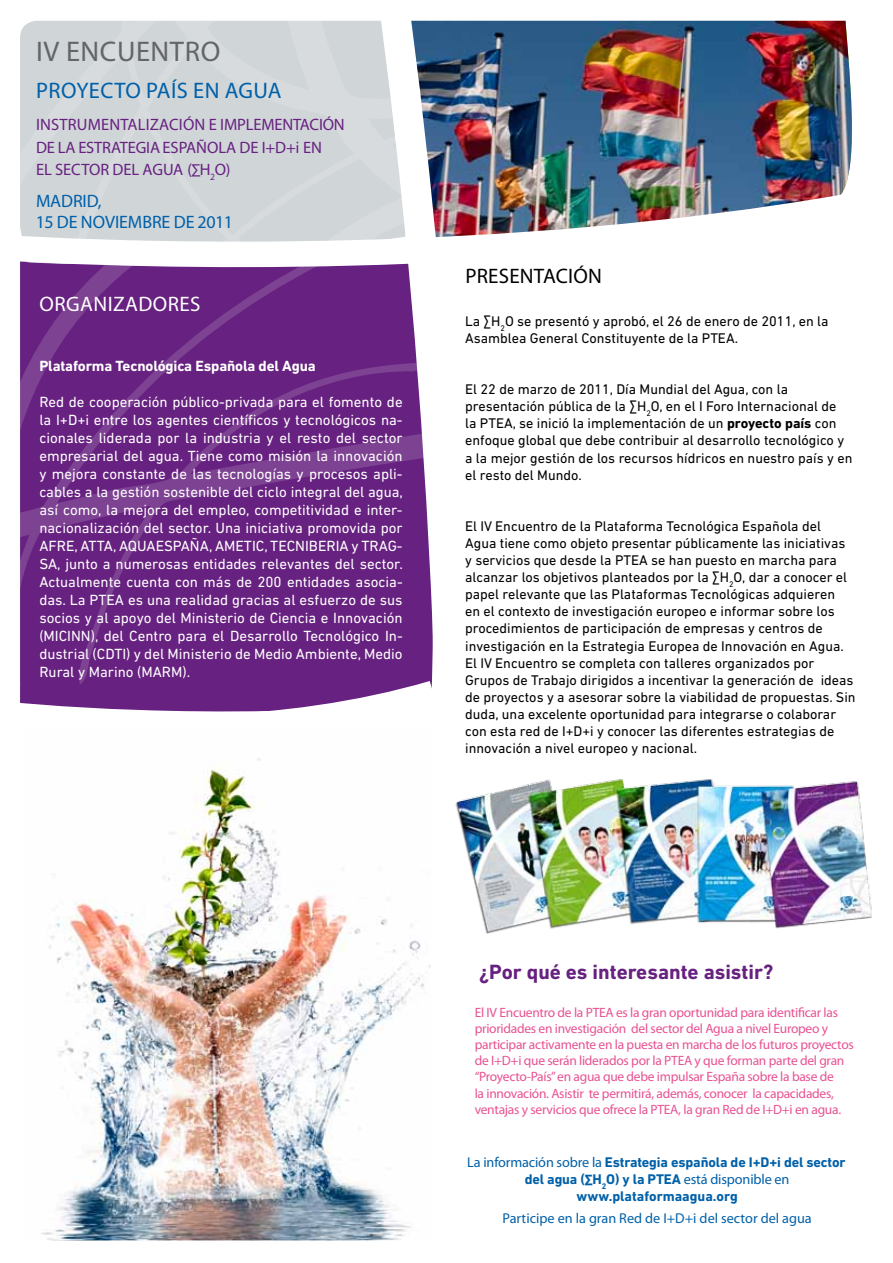
<style>
.page{position:relative;width:893px;height:1263px;background:#fff}
.page>*{position:absolute;margin:0;border:0;box-sizing:border-box;transform-origin:0 0}
.t1{font:28.5px "Myriad Pro";letter-spacing:.02em;color:#646567}
.t2{font:22.5px "Myriad Pro";letter-spacing:.02em;color:#0060a9}
.t3{font:700 21px "DIN Next LT Pro";color:#672180}
.t4{font:21px "Myriad Pro";letter-spacing:.02em;color:#fff}
.t5{font:21px "Myriad Pro";letter-spacing:.01em;color:#000}
.t6{font:18px/21px "Myriad Pro";letter-spacing:-.005em;color:#0060a9}
.t7{font:16.5px/22.5px "Myriad Pro";letter-spacing:-.01em;color:#672180}
.t8{font:15px/18px "DIN Next LT Pro";color:#fff;text-align:justify}
.t9{font:700 15px "DIN Next LT Pro";letter-spacing:-.01em;color:#fff}
.t10{font:14.25px/17.1px "DIN Next LT Pro";color:#000}
.t11{font:700 14.25px/17.1px "DIN Next LT Pro";letter-spacing:-.01em;color:#0060a9;text-align:center}
.t12{font:14.25px "Myriad Pro";color:#0060a9}
.t13{font:13.5px/16.2px "Myriad Pro";letter-spacing:-.02em;color:#e85293}
.s1{font-family:"DIN Next LT Pro"}
.s2{font-weight:700}
.s3{font-family:"Myriad Pro";font-weight:400}
.s4{font-family:"Myriad Pro"}
</style>
<div class="page">
<img style="left:20px;top:20px;width:852px;height:1221px">
<h1 class="t1" style="left:36px;top:34px;width:186px">IV Encuentro</h1>
<h2 class="t2" style="left:36px;top:76px;width:247px">PROYECTO PAÍS EN AGUA</h2>
<p class="t7" style="left:36px;top:113px;width:310px">i NSTRU MENTALIZACIÓN E IMPLEMENTACIÓN<br>DE LA ESTRATEGIA ESPAÑOLA DE I+D+<span class="s1">i</span> EN<br>el sect</p>
<p class="t7" style="left:89px;top:158px;width:33px">or del</p>
<p class="t7" style="left:143px;top:158px;width:89px">AGUA (∑H<sub>2</sub>O)</p>
<p class="t6" style="left:36px;top:191px;width:199px">MADRID,<br>15 DE NOVIEMBRE de 2011</p>
<h3 class="t4" style="left:40px;top:290px;width:163px">orgANIZADORES</h3>
<p class="t9" style="left:39px;top:357px;width:278px">Plataforma Tecnológica Española del Agua</p>
<p class="t8" style="left:39px;top:393px;width:365px">Red de cooperación público-privada para el fomento de la I+D+i entre los agentes científicos y tecnológicos na&shy;cionales liderada por la industria y el resto del sector empresarial del agua. Tiene como misión la innovación y mejora constante de las tecnologías y procesos apli&shy;cables a la gestión sostenible del ciclo integral del agua, así como, la mejora del empleo, competitividad e inter&shy;nacionalización del sector. Una iniciativa promovida por AFRE, ATTA, AQUAESPAÑA, AMETIC, TECNIBERIA y TRAG-SA, junto a numerosas entidades relevantes del sector.<br>Actualmente cuenta con más de 200 entidades asocia&shy;das. La PTEA es una realidad gracias al esfuerzo de sus socios y al apoyo del Ministerio de Ciencia e Innovación (MICINN), del Centro para el Desarrollo Tecnológico In&shy;dustrial (CDTI) y del Ministerio de Medio Ambiente, Medio Rural y Marino (MARM).</p>
<h3 class="t5" style="left:465px;top:263px;width:138px">PRESENTACIÓN</h3>
<p class="t10" style="left:465px;top:312px;width:365px">La ∑H<sub>2</sub>O se presentó y aprobó, el 26 de enero de 2011, en la<br>Asamblea General Constituyente de la PTEA.</p>
<p class="t10" style="left:465px;top:381px;width:389px">El 22 de marzo de 2011, Día Mundial del Agua, con la presentación pública de la ∑H<sub>2</sub>O, en el I Foro Internacional de<br>la PTEA, se inició la implementación de un <span class="s2">proyecto país</span> con enfoque global que debe contribuir al desarrollo tecnológico y a la mejor gestión de los recursos hídricos en nuestro país y en el resto del Mundo.</p>
<p class="t10" style="left:465px;top:517px;width:392px">El IV Encuentro de la Plataforma Tecnológica Española del Agua tiene como objeto presentar públicamente las iniciativas y servicios que desde la PTEA se han puesto en marcha para alcanzar los objetivos planteados por la ∑H<sub>2</sub>O, dar a conocer el papel relevante que las Plataformas Tecnológicas adquieren<br>en el contexto de investigación europeo e informar sobre los procedimientos de participación de empresas y centros de investigación en la Estrategia Europea de Innovación en Agua.<br>El IV Encuentro se completa con talleres organizados por Grupos de Trabajo dirigidos a incentivar la generación de ideas de proyectos y a asesorar sobre la viabilidad de propuestas. Sin duda, una excelente oportunidad para integrarse o colaborar con esta red de I+D+i y conocer las diferentes estrategias de innovación a nivel europeo y nacional.</p>
<h3 class="t3" style="left:479px;top:959px;width:296px">¿Por qué es interesante asistir?</h3>
<p class="t13" style="left:475px;top:1004px;width:381px">El IV Encuentro de la PTEA es la gran oportunidad para identificar las prioridades en investigación del sector del Agua a nivel Europeo y participar activamente en la puesta en marcha de los futuros proyectos de I+D+i que serán liderados por la PTEA y que forman parte del gran “Proyecto-País” en agua que debe impulsar España sobre la base de<br>la innovación. Asistir te permitirá, además, conocer la capacidades, ventajas y servicios que ofrece la PTEA, la gran Red de I+D+i en agua.</p>
<p class="t11" style="left:467px;top:1153px;width:380px"><span class="s3">La información sobre la</span> Estrategia española de I+D+i del sector del agua (<span class="s4">∑</span>H<sub>2</sub>O) y la PTEA <span class="s3">está disponible en </span>www.plataformaagua.org</p>
<p class="t12" style="left:503px;top:1209px;width:311px">Participe en la gran Red de I+D+i del sector del agua</p>
</div>
